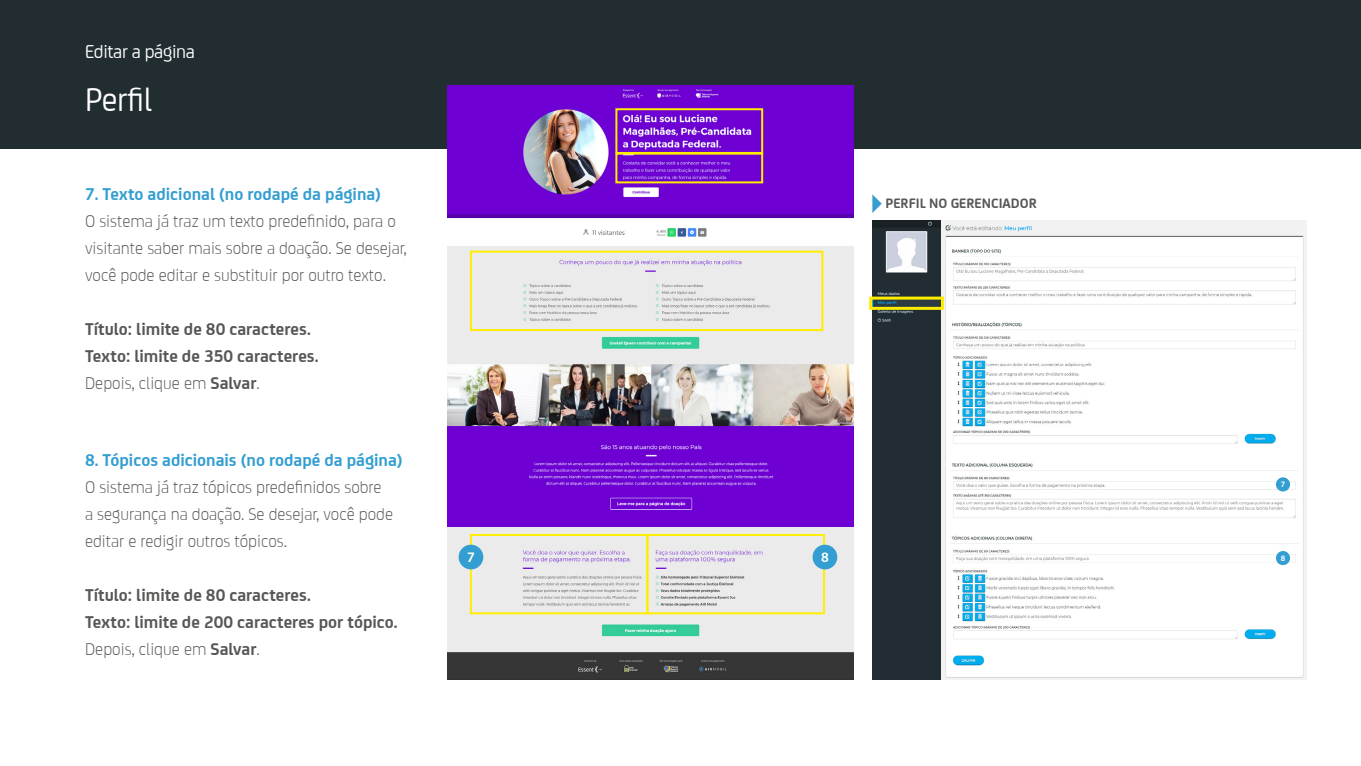
<style>
.page{position:relative;width:1361px;height:766px;background:#fff}
.page>*{position:absolute;margin:0;border:0;box-sizing:border-box;transform-origin:0 0}
.t1{font:34.8px "FS Joey";color:#fff}
.t2{font:19.65px "FS Joey";letter-spacing:-.02em;color:#fff}
.t3{font:300 18px/27px "FS Joey";color:#575756}
.t4{font:700 18px/27px "FS Joey";color:#575756}
.t5{font:700 18px "FS Joey";color:#339ed1}
.t6{font:700 14.4px "FS Joey";color:#575756}
.t7{font:700 14.4px "FS Joey";color:#fff}
.t8{font:700 8.25px "FS Joey";color:#fff}
.s1{font-weight:300}
</style>
<div class="page">
<img style="left:872px;top:220px;width:69px;height:459px">
<img style="left:941px;top:220px;width:365px;height:208px">
<img style="left:941px;top:428px;width:365px;height:251px">
<div style="left:1px;top:0;width:1360px;height:149px;background:#222d31"></div>
<img style="left:448px;top:85px;width:405px;height:594px">
<div style="left:615px;top:108px;width:148px;height:46px;border:2px solid #ffed00"></div>
<div style="left:615px;top:153px;width:148px;height:30px;border:2px solid #ffed00"></div>
<div style="left:470px;top:250px;width:353px;height:81px;border:2px solid #ffed00"></div>
<div style="left:470px;top:534px;width:178px;height:80px;border:2px solid #ffed00"></div>
<div style="left:646px;top:534px;width:179px;height:80px;border:2px solid #ffed00"></div>
<div style="left:458px;top:544px;width:25px;height:25px;background:#339ed1;border-radius:50%"></div>
<div style="left:812px;top:544px;width:25px;height:25px;background:#339ed1;border-radius:50%"></div>
<svg style="left:872px;top:194px;width:9px;height:19px"></svg>
<div style="left:869px;top:296px;width:75px;height:14px;border:3px solid #ffed00"></div>
<div style="left:1276px;top:551px;width:14px;height:14px;background:#339ed1;border-radius:50%"></div>
<div style="left:1276px;top:477px;width:14px;height:14px;background:#339ed1;border-radius:50%"></div>
<img style="left:448px;top:364px;width:405px;height:162px">
<p class="t2" style="left:85px;top:41px;width:111px">Editar a página</p>
<h1 class="t1" style="left:85px;top:81px;width:69px">Perfil</h1>
<p class="t5" style="left:85px;top:184px;width:297px">7. Texto adicional (no rodapé da página)</p>
<p class="t3" style="left:85px;top:208px;width:323px">O sistema já traz um texto predefinido, para o visitante saber mais sobre a doação. Se desejar, você pode editar e substituir por outro texto.</p>
<p class="t4" style="left:85px;top:316px;width:235px">Título: limite de 80 caracteres.<br>Texto: limite de 350 caracteres.<br><span class="s1">Depois, clique em</span> Salvar<span class="s1">.</span></p>
<p class="t5" style="left:85px;top:450px;width:319px">8. Tópicos adicionais (no rodapé da página)</p>
<p class="t3" style="left:85px;top:473px;width:309px">O sistema já traz tópicos predefinidos sobre a segurança na doação. Se desejar, você pode editar e redigir outros tópicos.</p>
<p class="t4" style="left:85px;top:581px;width:314px">Título: limite de 80 caracteres.<br>Texto: limite de 200 caracteres por tópico.<br><span class="s1">Depois, clique em</span> Salvar<span class="s1">.</span></p>
<p class="t6" style="left:885px;top:196px;width:153px">PERFIL NO GERENCIADOR</p>
<p class="t7" style="left:467px;top:548px;width:9px">7</p>
<p class="t7" style="left:821px;top:548px;width:9px">8</p>
<p class="t8" style="left:1280px;top:479px;width:6px">7</p>
<p class="t8" style="left:1280px;top:553px;width:6px">8</p>
</div>
